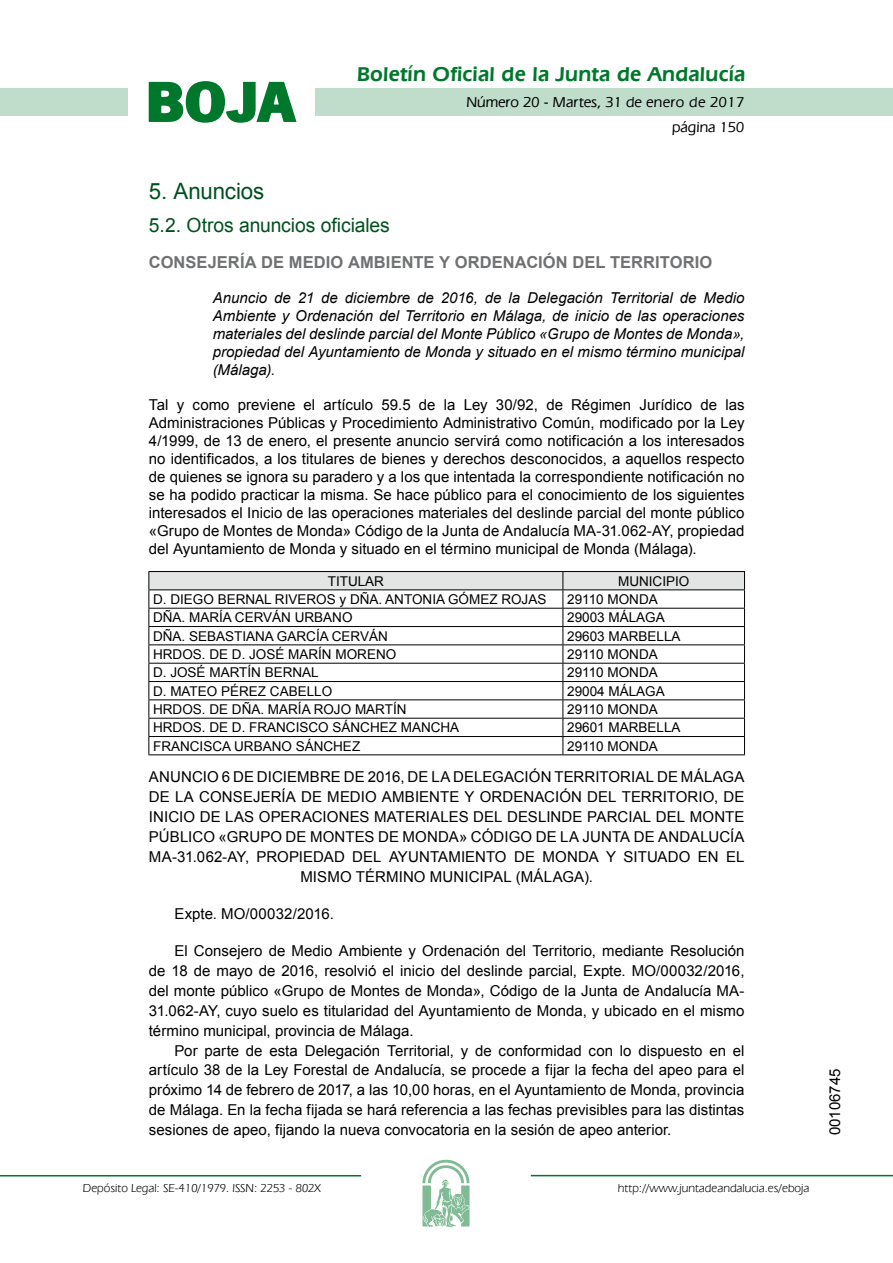
<style>
.page{position:relative;width:893px;height:1263px;background:#fff}
.page>*{position:absolute;margin:0;border:0;box-sizing:border-box;transform-origin:0 0}
.t1{font:700 57.75px "News Got T";color:#00782c;scale:1.14 1}
.t2{font:22.5px "Arial";letter-spacing:-.005em;color:#00501f}
.t3{font:600 21px "Eras IT Cby BT";letter-spacing:.01em;color:#00782c}
.t4{font:19.5px "Arial";letter-spacing:-.005em;color:#00501f}
.t5{font:700 16.5px "Arial";letter-spacing:.005em;color:#707173}
.t6{font:15px/20px "Arial";letter-spacing:.005em;color:#000;text-align:justify}
.t7{font:italic 15px/18px "Arial";color:#000;text-align:justify}
.t8{font:500 15px/24.5px "Eras IT Cby BT";color:#000;text-align:right}
.t9{font:13.5px "Arial";color:#000}
.t10{font:12px "Eras IT Cby BT";color:#000}
</style>
<div class="page">
<div style="left:315px;top:88px;width:577px;height:28px;background:#bfddca"></div>
<div style="left:0;top:88px;width:128px;height:28px;background:#bfddca"></div>
<hr style="left:0;top:1175px;width:361px;height:2px;background:#00782c">
<svg style="left:422px;top:1159px;width:47px;height:68px"></svg>
<hr style="left:531px;top:1175px;width:361px;height:1px;background:#00782c">
<svg style="left:148px;top:81px;width:149px;height:42px"></svg>
<hr style="left:148px;top:571px;width:415px;height:1px;background:#000">
<hr style="left:563px;top:571px;width:182px;height:1px;background:#000">
<svg style="left:148px;top:572px;width:597px;height:182px"></svg>
<hr style="left:148px;top:754px;width:415px;height:1px;background:#000">
<hr style="left:563px;top:754px;width:182px;height:1px;background:#000">
<h1 class="t1" style="left:145px;top:68px;width:133px">BOJA</h1>
<h3 class="t3" style="left:357px;top:62px;width:390px">Boletín Oficial de la Junta de Andalucía</h3>
<p class="t8" style="left:466px;top:90px;width:279px">Número 20 - Martes, 31 de enero de 2017 página 150</p>
<h2 class="t2" style="left:149px;top:177px;width:117px">5. Anuncios</h2>
<h3 class="t4" style="left:149px;top:212px;width:242px">5.2. Otros anuncios oficiales</h3>
<p class="t5" style="left:149px;top:251px;width:565px">CONSEJERÍA DE MEDIO AM BIENTE Y ORDENACIÓN DEL TERRITORIO</p>
<p class="t7" style="left:213px;top:289px;width:533px">Anuncio de 21 de diciembre de 2016, de la Delegación Territorial de Medio Ambiente y Ordenación del Territorio en Málaga, de inicio de las operaciones materiales del deslinde parcial del Monte Público «Grupo de Montes de Monda», propiedad del Ayuntamiento de Monda y situado en el mismo término municipal (Málaga).</p>
<p class="t6" style="left:149px;top:396px;width:597px;line-height:18px">Tal y como previene el artículo 59.5 de la Ley 30/92, de Régimen Jurídico de las Administraciones Públicas y Procedimiento Administrativo Común, modificado por la Ley 4/1999, de 13 de enero, el presente anuncio servirá como notificación a los interesados no identificados, a los titulares de bienes y derechos desconocidos, a aquellos respecto de quienes se ignora su paradero y a los que intentada la correspondiente notificación no se ha podido practicar la misma. Se hace público para el conocimiento de los siguientes interesados el Inicio de las operaciones materiales del deslinde parcial del monte público «Grupo de Montes de Monda» Código de la Junta de Andalucía MA-31.062-AY, propiedad del Ayuntamiento de Monda y situado en el término municipal de Monda (Málaga).</p>
<p class="t9" style="left:328px;top:572px;width:58px">TITULAR</p>
<p class="t9" style="left:618px;top:572px;width:73px">MUNICIPIO</p>
<p class="t9" style="left:153px;top:590px;width:395px">D. DIEGO BERNAL RIVEROS y DÑA. ANTONIA GÓMEZ ROJAS</p>
<p class="t9" style="left:567px;top:590px;width:92px">29110 MONDA</p>
<p class="t9" style="left:153px;top:609px;width:201px">DÑA. MARÍA CERVÁN URBANO</p>
<p class="t9" style="left:567px;top:609px;width:99px">29003 MÁLAGA</p>
<p class="t9" style="left:153px;top:627px;width:236px">DÑA. SEBASTIANA GARCÍA CERVÁN</p>
<p class="t9" style="left:567px;top:627px;width:115px">29603 MARBELLA</p>
<p class="t9" style="left:153px;top:645px;width:245px">HRDOS. DE D. JOSÉ MARÍN MORENO</p>
<p class="t9" style="left:567px;top:645px;width:92px">29110 MONDA</p>
<p class="t9" style="left:153px;top:664px;width:167px">D. JOSÉ MARTÍN BERNAL</p>
<p class="t9" style="left:567px;top:664px;width:92px">29110 MONDA</p>
<p class="t9" style="left:153px;top:682px;width:181px">D. MATEO PÉREZ CABELLO</p>
<p class="t9" style="left:567px;top:682px;width:99px">29004 MÁLAGA</p>
<p class="t9" style="left:153px;top:700px;width:255px">HRDOS. DE DÑA. MARÍA ROJO MARTÍN</p>
<p class="t9" style="left:567px;top:700px;width:92px">29110 MONDA</p>
<p class="t9" style="left:153px;top:719px;width:308px">HRDOS. DE D. FRANCISCO SÁNCHEZ MANCHA</p>
<p class="t9" style="left:567px;top:719px;width:115px">29601 MARBELLA</p>
<p class="t9" style="left:153px;top:737px;width:209px">FRANCISCA URBANO SÁNCHEZ</p>
<p class="t9" style="left:567px;top:737px;width:92px">29110 MONDA</p>
<p class="t6" style="left:149px;top:767px;width:597px;text-align:center">ANUNCIO 6 DE DICIEMBRE DE 2016, DE LA DELEGACIÓN TERRITORIAL DE MÁLAGA DE LA CONSEJERÍA DE MEDIO AMBIENTE Y ORDENACIÓN DEL TERRITORIO, DE INICIO DE LAS OPERACIONES MATERIALES DEL DESLINDE PARCIAL DEL MONTE PÚBLICO «GRUPO DE MONTES DE MONDA» CÓDIGO DE LA JUNTA DE ANDALUCÍA MA-31.062-AY, PROPIEDAD DEL AYUNTAMIENTO DE MONDA Y SITUADO EN EL MISMO TÉRMINO MUNICIPAL (MÁLAGA).</p>
<p class="t6" style="left:174px;top:904px;width:161px">Expte. MO/00032/2016.</p>
<p class="t6" style="left:149px;top:940px;width:597px;text-indent:26px">El Consejero de Medio Ambiente y Ordenación del Territorio, mediante Resolución de 18 de mayo de 2016, resolvió el inicio del deslinde parcial, Expte. MO/00032/2016, del monte público «Grupo de Montes de Monda», Código de la Junta de Andalucía MA-31.062-AY, cuyo suelo es titularidad del Ayuntamiento de Monda, y ubicado en el mismo término municipal, provincia de Málaga.</p>
<p class="t6" style="left:149px;top:1040px;width:597px;text-indent:26px">Por parte de esta Delegación Territorial, y de conformidad con lo dispuesto en el artículo 38 de la Ley Forestal de Andalucía, se procede a fijar la fecha del apeo para el próximo 14 de febrero de 2017, a las 10,00 horas, en el Ayuntamiento de Monda, provincia de Málaga. En la fecha fijada se hará referencia a las fechas previsibles para las distintas sesiones de apeo, fijando la nueva convocatoria en la sesión de apeo anterior.</p>
<p class="t10" style="left:83px;top:1181px;width:239px">Depósito Legal: SE-410/1979. ISSN: 2253 - 802X</p>
<p class="t10" style="left:618px;top:1181px;width:193px">http://www.juntadeandalucia.es/eboja</p>
<p class="t6" style="left:825px;top:1135px;width:68px;rotate:-90deg">00106745</p>
</div>
